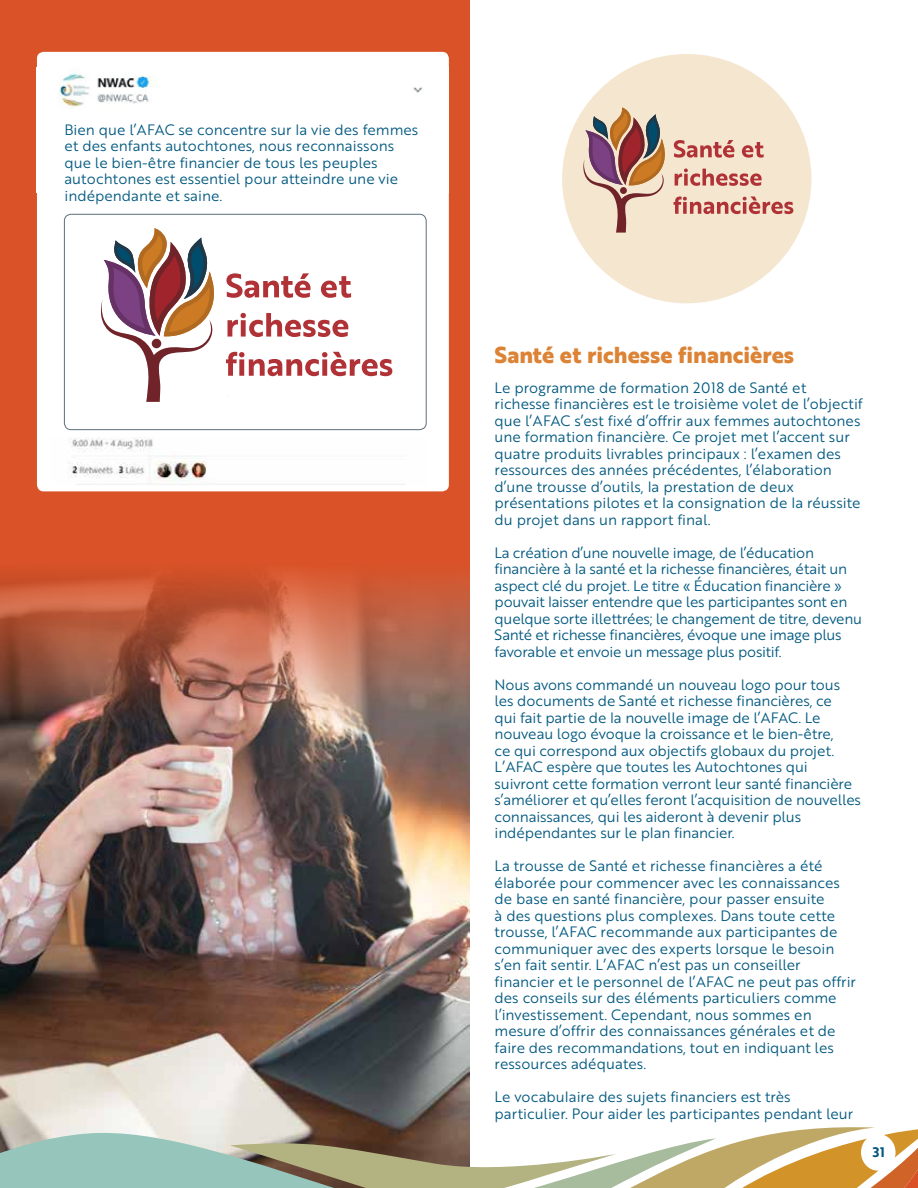
<style>
.page{position:relative;width:918px;height:1188px;background:#fff}
.page>*{position:absolute;margin:0;border:0;box-sizing:border-box;transform-origin:0 0}
.t1{font:700 22.5px "Brother 1816 Extra";color:#dc8335}
.t2{font:14.7px/16.5px "Brother 1816 Book";color:#00587f}
.t3{font:14.7px/16.5px "Brother 1816 Book";letter-spacing:-.02em;color:#00587f}
.t4{font:13.5px "Brother 1816 Bold";color:#00587f}
</style>
<div class="page">
<img style="left:0;top:733px;width:469px;height:388px">
<svg style="left:0;top:0;width:469px;height:733px;background:#c55c3b"></svg>
<div style="left:562px;top:54px;width:249px;height:249px;background:#f4e6cf;border-radius:50%"></div>
<div style="left:37px;top:52px;width:412px;height:439px;background:#fff;border-radius:7px"></div>
<img style="left:58px;top:73px;width:364px;height:36px">
<div style="left:64px;top:214px;width:362px;height:216px;border:1px solid #5d6f7a;border-radius:7px"></div>
<img style="left:71px;top:437px;width:334px;height:48px">
<svg style="left:583px;top:108px;width:210px;height:125px"></svg>
<svg style="left:101px;top:228px;width:291px;height:174px"></svg>
<svg style="left:0;top:1121px;width:875px;height:7px"></svg>
<svg style="left:0;top:1128px;width:918px;height:60px"></svg>
<div style="left:861px;top:1134px;width:35px;height:37px;background:#fff;border-radius:50%"></div>
<p class="t2" style="left:64px;top:121px;width:355px">Bien que l’AFAC se concentre sur la vie des femmes et des enfants autochtones, nous reconnaissons que le bien-être financier de tous les peuples autochtones est essentiel pour atteindre une vie indépendante et saine.</p>
<h1 class="t1" style="left:495px;top:337px;width:301px">Santé et richesse financières</h1>
<p class="t2" style="left:495px;top:379px;width:370px">Le programme de formation 2018 de Santé et richesse financières est le troisième volet de l’objectif que l’AFAC s’est fixé d’offrir aux femmes autochtones une formation financière. Ce projet met l’accent sur quatre produits livrables principaux : l’examen des ressources des années précédentes, l’élaboration d’une trousse d’outils, la prestation de deux présentations pilotes et la consignation de la réussite du projet dans un rapport final.</p>
<p class="t3" style="left:495px;top:544px;width:369px">La création d’une nouvelle image, de l’éducation financière à la santé et la richesse financières, était un aspect clé du projet. Le titre « Éducation financière » pouvait laisser entendre que les participantes sont en quelque sorte illettrées; le changement de titre, devenu Santé et richesse financières, évoque une image plus favorable et envoie un message plus positif.</p>
<p class="t2" style="left:495px;top:676px;width:368px">Nous avons commandé un nouveau logo pour tous les documents de Santé et richesse financières, ce<br>qui fait partie de la nouvelle image de l’AFAC. Le nouveau logo évoque la croissance et le bien-être,<br>ce qui correspond aux objectifs globaux du projet.<br>L’AFAC espère que toutes les Autochtones qui suivront cette formation verront leur santé financière s’améliorer et qu’elles feront l’acquisition de nouvelles connaissances, qui les aideront à devenir plus indépendantes sur le plan financier.</p>
<p class="t2" style="left:495px;top:857px;width:363px">La trousse de Santé et richesse financières a été élaborée pour commencer avec les connaissances de base en santé financière, pour passer ensuite<br>à des questions plus complexes. Dans toute cette trousse, l’AFAC recommande aux participantes de communiquer avec des experts lorsque le besoin s’en fait sentir. L’AFAC n’est pas un conseiller financier et le personnel de l’AFAC ne peut pas offrir des conseils sur des éléments particuliers comme l’investissement. Cependant, nous sommes en mesure d’offrir des connaissances générales et de faire des recommandations, tout en indiquant les ressources adéquates.</p>
<p class="t2" style="left:495px;top:1088px;width:360px">Le vocabulaire des sujets financiers est très particulier. Pour aider les participantes pendant leur</p>
<p class="t4" style="left:873px;top:1142px;width:14px">31</p>
</div>
